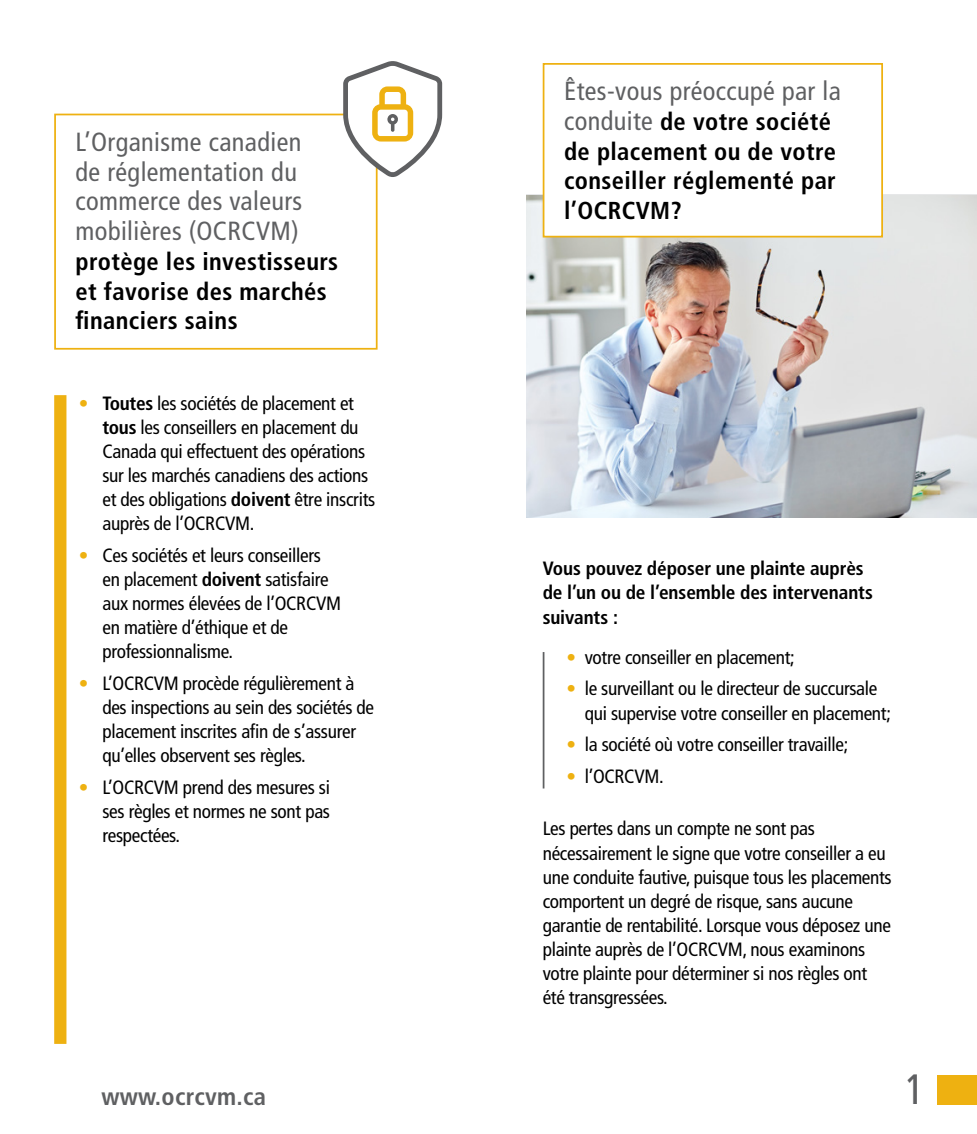
<style>
.page{position:relative;width:977px;height:1134px;background:#fff}
.page>*{position:absolute;margin:0;border:0;box-sizing:border-box;transform-origin:0 0}
.t1{font:condensed 42.35px "Frutiger";color:#5f6062}
.t2{font:condensed 26.25px/29.8px "Frutiger";letter-spacing:.015em;color:#5f6062}
.t3{font:700 condensed 24.5px/29.8px "Frutiger";letter-spacing:.015em;color:#000}
.t4{font:700 condensed 24.5px "Frutiger";letter-spacing:.01em;color:#5f6062}
.t5{font:condensed 19.25px/24.2px "Frutiger";letter-spacing:-.015em;color:#000}
.t6{font:700 condensed 19.25px/24.5px "Frutiger";letter-spacing:-.005em;color:#000}
.s1{color:#eeb111}
.s2{font-weight:700}
.s3{font-weight:400;font-size:26.25px;color:#5f6062}
</style>
<div class="page">
<div style="left:937px;top:1075px;width:39px;height:29px;background:#eeb111"></div>
<div style="left:54px;top:114px;width:323px;height:236px;background:#fff;border:2px solid #eeb111"></div>
<img style="left:526px;top:196px;width:450px;height:321px">
<div style="left:542px;top:63px;width:341px;height:175px;background:#fff;border:2px solid #eeb111"></div>
<div style="left:54px;top:395px;width:12px;height:649px;background:#eeb111"></div>
<hr style="left:542px;top:652px;width:2px;height:137px;background:#5f6062">
<svg style="left:343px;top:61px;width:99px;height:116px"></svg>
<p class="t2" style="left:76px;top:127px;width:228px">L’Organisme canadien de réglementation du commerce des valeurs mobilières (OCRCVM)</p>
<p class="t3" style="left:76px;top:247px;width:264px">protège les investisseurs et favorise des marchés financiers sains</p>
<p class="t5" style="left:102px;top:391px;width:274px;text-indent:-24px"><span class="s1">•</span> <span class="s2">Toutes</span> les sociétés de placement et <span class="s2">tous</span> les conseillers en placement du Canada qui effectuent des opérations sur les marchés canadiens des actions et des obligations <span class="s2">doivent</span> être inscrits auprès de l’OCRCVM.</p>
<p class="t5" style="left:102px;top:543px;width:240px;text-indent:-24px"><span class="s1">•</span> Ces sociétés et leurs conseillers en placement <span class="s2">doivent</span> satisfaire aux normes élevées de l’OCRCVM en matière d’éthique et de professionnalisme.</p>
<p class="t5" style="left:102px;top:671px;width:273px;text-indent:-24px"><span class="s1">•</span> L’OCRCVM procède régulièrement à des inspections au sein des sociétés de placement inscrites afin de s’assurer qu’elles observent ses règles.</p>
<p class="t5" style="left:102px;top:776px;width:229px;text-align:justify;text-indent:-24px"><span class="s1">•</span> L’OCRCVM prend des mesures si ses règles et normes ne sont pas respectées.</p>
<p class="t4" style="left:101px;top:1082px;width:166px">www.ocrcvm.ca</p>
<p class="t2" style="left:564px;top:76px;width:278px">Êtes-vous préoccupé par la</p>
<p class="t3" style="left:564px;top:107px;width:273px"><span class="s3">conduite</span> de votre société de placement ou de votre conseiller réglementé par l’OCRCVM?</p>
<h3 class="t6" style="left:542px;top:556px;width:332px">Vous pouvez déposer une plainte auprès de l’un ou de l’ensemble des intervenants suivants :</h3>
<p class="t5" style="left:566px;top:645px;width:230px"><span class="s1">•</span> votre conseiller en placement;</p>
<p class="t5" style="left:584px;top:677px;width:308px;text-indent:-18px"><span class="s1">•</span> le surveillant ou le directeur de succursale qui supervise votre conseiller en placement;</p>
<p class="t5" style="left:566px;top:733px;width:283px"><span class="s1">•</span> la société où votre conseiller travaille;</p>
<p class="t5" style="left:566px;top:765px;width:99px"><span class="s1">•</span> l’OCRCVM.</p>
<p class="t5" style="left:542px;top:817px;width:350px">Les pertes dans un compte ne sont pas nécessairement le signe que votre conseiller a eu une conduite fautive, puisque tous les placements comportent un degré de risque, sans aucune garantie de rentabilité. Lorsque vous déposez une plainte auprès de l’OCRCVM, nous examinons votre plainte pour déterminer si nos règles ont été transgressées.</p>
<h1 class="t1" style="left:904px;top:1065px;width:22px">1</h1>
</div>
